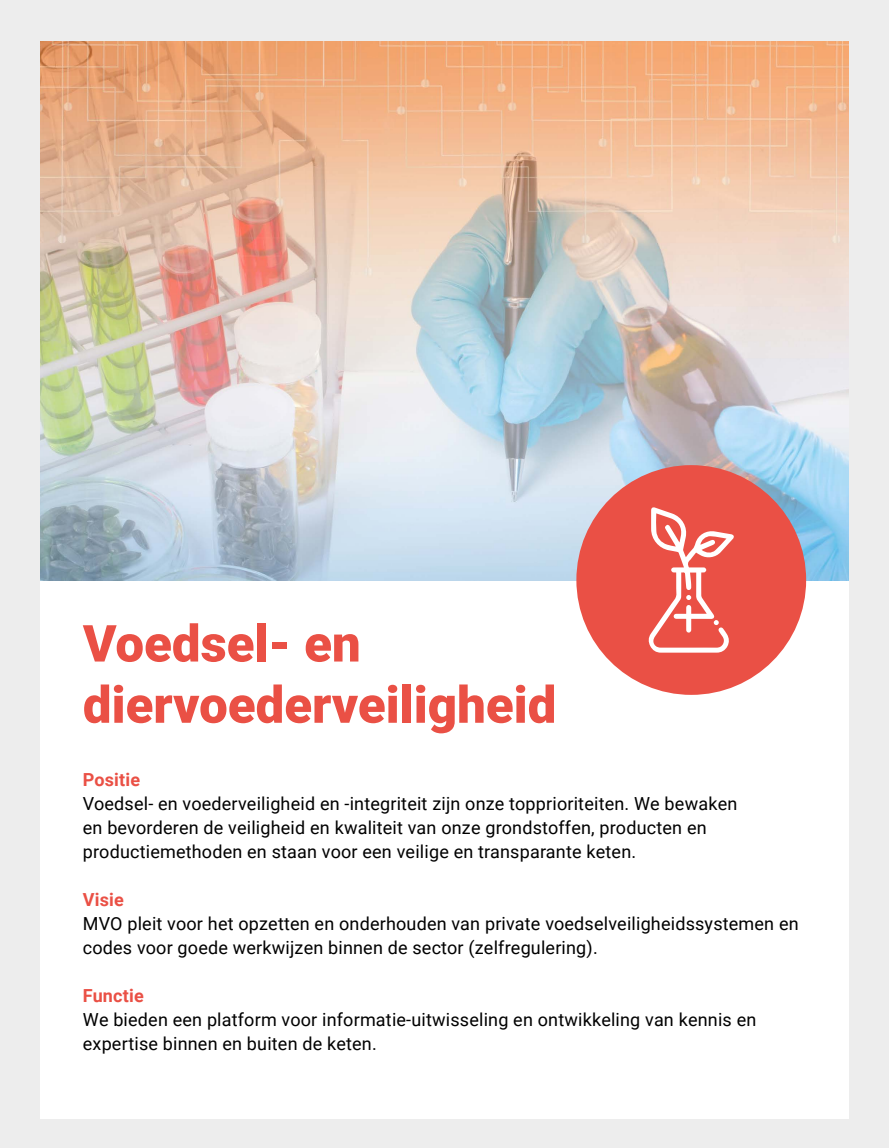
<style>
.page{position:relative;width:889px;height:1148px;background:#fff}
.page>*{position:absolute;margin:0;border:0;box-sizing:border-box;transform-origin:0 0}
.t1{font:900 51px/61.2px "Roboto";color:#ea5045}
.t2{font:18px/24px "Roboto";letter-spacing:.01em;color:#000}
.t3{font:700 18px "Roboto";letter-spacing:.01em;color:#ea5045}
</style>
<div class="page">
<div style="left:0;top:0;width:888px;height:1147px;background:#ededed"></div>
<div style="left:40px;top:42px;width:808px;height:1076px;background:#fff"></div>
<img style="left:40px;top:42px;width:808px;height:538px">
<div style="left:576px;top:465px;width:230px;height:229px;background:#ea5045;border-radius:50%"></div>
<svg style="left:648px;top:507px;width:86px;height:145px"></svg>
<h1 class="t1" style="left:83px;top:611px;width:475px">Voedsel- en diervoederveiligheid</h1>
<p class="t3" style="left:83px;top:766px;width:59px">Positie</p>
<p class="t2" style="left:83px;top:790px;width:656px">Voedsel- en voederveiligheid en -integriteit zijn onze topprioriteiten. We bewaken en bevorderen de veiligheid en kwaliteit van onze grondstoffen, producten en productiemethoden en staan voor een veilige en transparante keten.</p>
<p class="t3" style="left:83px;top:886px;width:43px">Visie</p>
<p class="t2" style="left:83px;top:910px;width:717px">MVO pleit voor het opzetten en onderhouden van private voedselveiligheidssystemen en codes voor goede werkwijzen binnen de sector (zelfregulering).</p>
<p class="t3" style="left:83px;top:982px;width:62px">Functie</p>
<p class="t2" style="left:83px;top:1006px;width:675px">We bieden een platform voor informatie-uitwisseling en ontwikkeling van kennis en expertise binnen en buiten de keten.</p>
</div>
